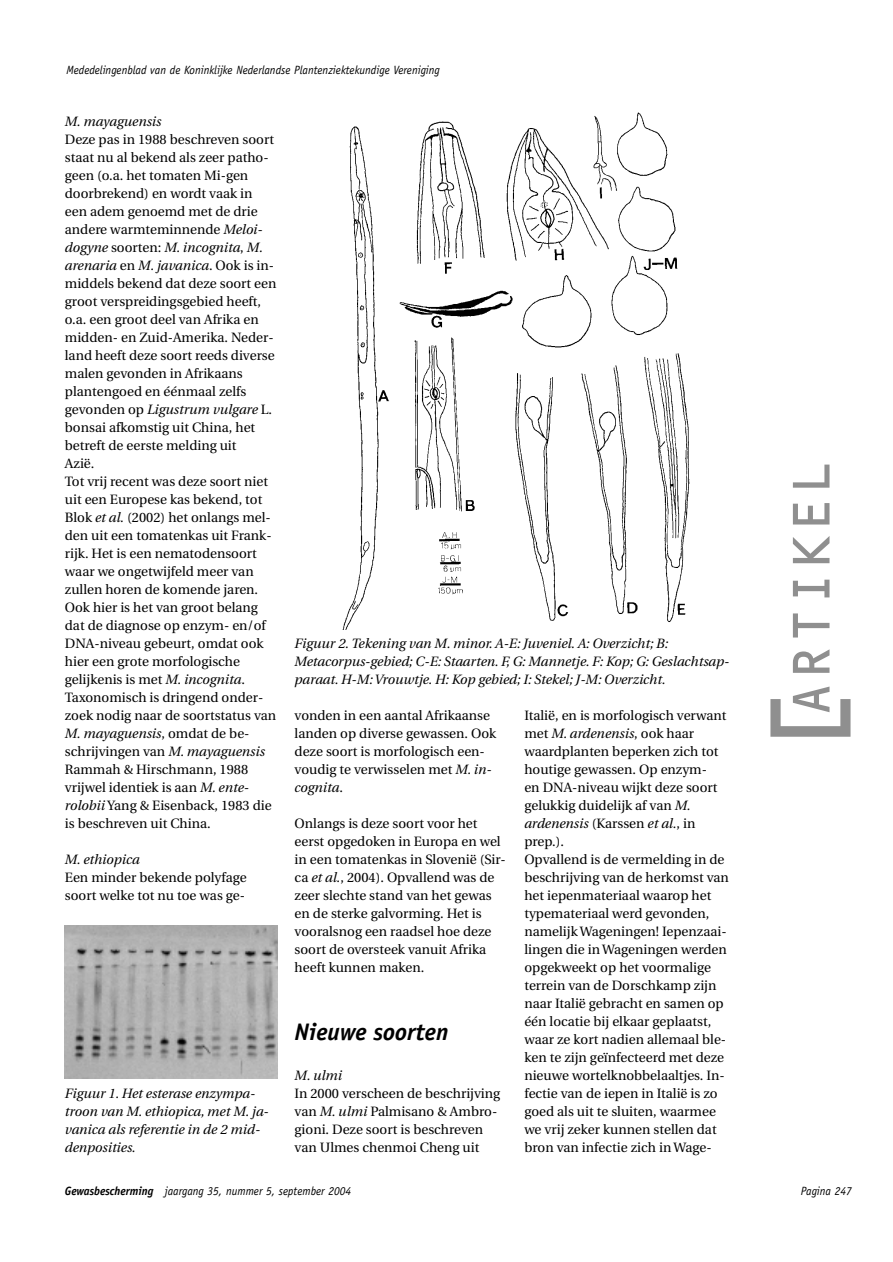
<style>
.page{position:relative;width:893px;height:1262px;background:#fff}
.page>*{position:absolute;margin:0;border:0;box-sizing:border-box;transform-origin:0 0}
.t1{font:108px "OCR C Regular";color:#8f8f8f;scale:.95 1}
.t2{font:54px "OCR C Regular";color:#8f8f8f;scale:.95 1}
.t3{font:italic 700 24px "Officina Sans";color:#000}
.t4{font:13.5px/18px "Utopia";color:#000}
.t5{font:italic 13.5px/18px "Utopia";color:#000}
.t6{font:italic 12px "Officina Sans";color:#000;scale:.95 1}
.s1{font-style:italic}
.s2{font-weight:700}
</style>
<div class="page">
<img style="left:342px;top:112px;width:348px;height:518px">
<img style="left:65px;top:925px;width:212px;height:153px">
<p class="t6" style="left:66px;top:65px;width:394px">Mededelingenblad van de Koninklijke Nederlandse Plantenziektekundige Vereniging</p>
<p class="t5" style="left:65px;top:114px;width:98px">M. mayaguensis</p>
<p class="t4" style="left:65px;top:132px;width:213px">Deze pas in 1988 beschreven soort staat nu al bekend als zeer patho&shy;geen (o.a. het tomaten Mi-gen doorbrekend) en wordt vaak in een adem genoemd met de drie andere warmteminnende <span class="s1">Meloi&shy;dogyne</span> soorten: <span class="s1">M. incognita</span>, <span class="s1">M. arenaria</span> en <span class="s1">M. javanica</span>. Ook is in&shy;middels bekend dat deze soort een groot verspreidingsgebied heeft, o.a. een groot deel van Afrika en midden- en Zuid-Amerika. Neder&shy;land heeft deze soort reeds diverse malen gevonden in Afrikaans plantengoed en éénmaal zelfs gevonden op <span class="s1">Ligustrum vulgare</span> L. bonsai afkomstig uit China, het betreft de eerste melding uit<br>Azië.<br>Tot vrij recent was deze soort niet uit een Europese kas bekend, tot<br>Blok <span class="s1">et al.</span> (2002) het onlangs mel&shy;den uit een tomatenkas uit Frank&shy;rijk. Het is een nematodensoort waar we ongetwijfeld meer van zullen horen de komende jaren.<br>Ook hier is het van groot belang dat de diagnose op enzym- en/of<br>DNA-niveau gebeurt, omdat ook hier een grote morfologische gelijkenis is met <span class="s1">M. incognita</span>.<br>Taxonomisch is dringend onder&shy;zoek nodig naar de soortstatus van<br><span class="s1">M. mayaguensis</span>, omdat de be&shy;schrijvingen van <span class="s1">M. mayaguensis<br></span>Rammah &amp; Hirschmann, 1988 vrijwel identiek is aan <span class="s1">M. ente&shy;rolobii</span> Yang &amp; Eisenback, 1983 die is beschreven uit China.</p>
<p class="t5" style="left:65px;top:852px;width:76px">M. ethiopica</p>
<p class="t4" style="left:65px;top:870px;width:183px">Een minder bekende polyfage soort welke tot nu toe was ge-</p>
<p class="t5" style="left:65px;top:1086px;width:205px">Figuur 1. Het esterase enzympa&shy;troon van M. ethiopica, met M. ja&shy;vanica als referentie in de 2 mid&shy;denposities.</p>
<p class="t5" style="left:294px;top:636px;width:436px">Figuur 2. Tekening van M. minor. A-E: Juveniel. A: Overzicht; B:<br>Metacorpus-gebied; C-E: Staarten. F, G: Mannetje. F: Kop; G: Geslachtsap&shy;paraat. H-M: Vrouwtje. H: Kop gebied; I: Stekel; J-M: Overzicht.</p>
<p class="t4" style="left:294px;top:708px;width:203px">vonden in een aantal Afrikaanse landen op diverse gewassen. Ook deze soort is morfologisch een&shy;voudig te verwisselen met <span class="s1">M. in&shy;cognita</span>.</p>
<p class="t4" style="left:294px;top:816px;width:213px">Onlangs is deze soort voor het eerst opgedoken in Europa en wel in een tomatenkas in Slovenië (Sir&shy;ca <span class="s1">et al.</span>, 2004). Opvallend was de zeer slechte stand van het gewas en de sterke galvorming. Het is vooralsnog een raadsel hoe deze soort de oversteek vanuit Afrika heeft kunnen maken.</p>
<h3 class="t3" style="left:294px;top:1022px;width:155px">Nieuwe soorten</h3>
<p class="t5" style="left:294px;top:1068px;width:49px">M. ulmi</p>
<p class="t4" style="left:294px;top:1086px;width:207px">In 2000 verscheen de beschrijving van <span class="s1">M. ulmi</span> Palmisano &amp; Ambro&shy;gioni. Deze soort is beschreven van Ulmes chenmoi Cheng uit</p>
<p class="t4" style="left:524px;top:708px;width:206px">Italië, en is morfologisch verwant met <span class="s1">M. ardenensis</span>, ook haar waardplanten beperken zich tot houtige gewassen. Op enzym-<br>en DNA-niveau wijkt deze soort gelukkig duidelijk af van <span class="s1">M. ardenensis</span> (Karssen <span class="s1">et al.</span>, in prep.).<br>Opvallend is de vermelding in de beschrijving van de herkomst van het iepenmateriaal waarop het typemateriaal werd gevonden, namelijk Wageningen! Iepenzaai&shy;lingen die in Wageningen werden opgekweekt op het voormalige terrein van de Dorschkamp zijn naar Italië gebracht en samen op één locatie bij elkaar geplaatst, waar ze kort nadien allemaal ble&shy;ken te zijn geïnfecteerd met deze nieuwe wortelknobbelaaltjes. In&shy;fectie van de iepen in Italië is zo goed als uit te sluiten, waarmee we vrij zeker kunnen stellen dat bron van infectie zich in Wage-</p>
<h2 class="t2" style="left:792px;top:718px;width:274px;rotate:-90deg">ARTIKEL</h2>
<h1 class="t1" style="left:776px;top:755px;width:79px;rotate:-90deg">[</h1>
<p class="t6" style="left:65px;top:1186px;width:303px"><span class="s2">Gewasbescherming</span> jaargang 35, nummer 5, september 2004</p>
<p class="t6" style="left:800px;top:1186px;width:55px">Pagina 247</p>
</div>
